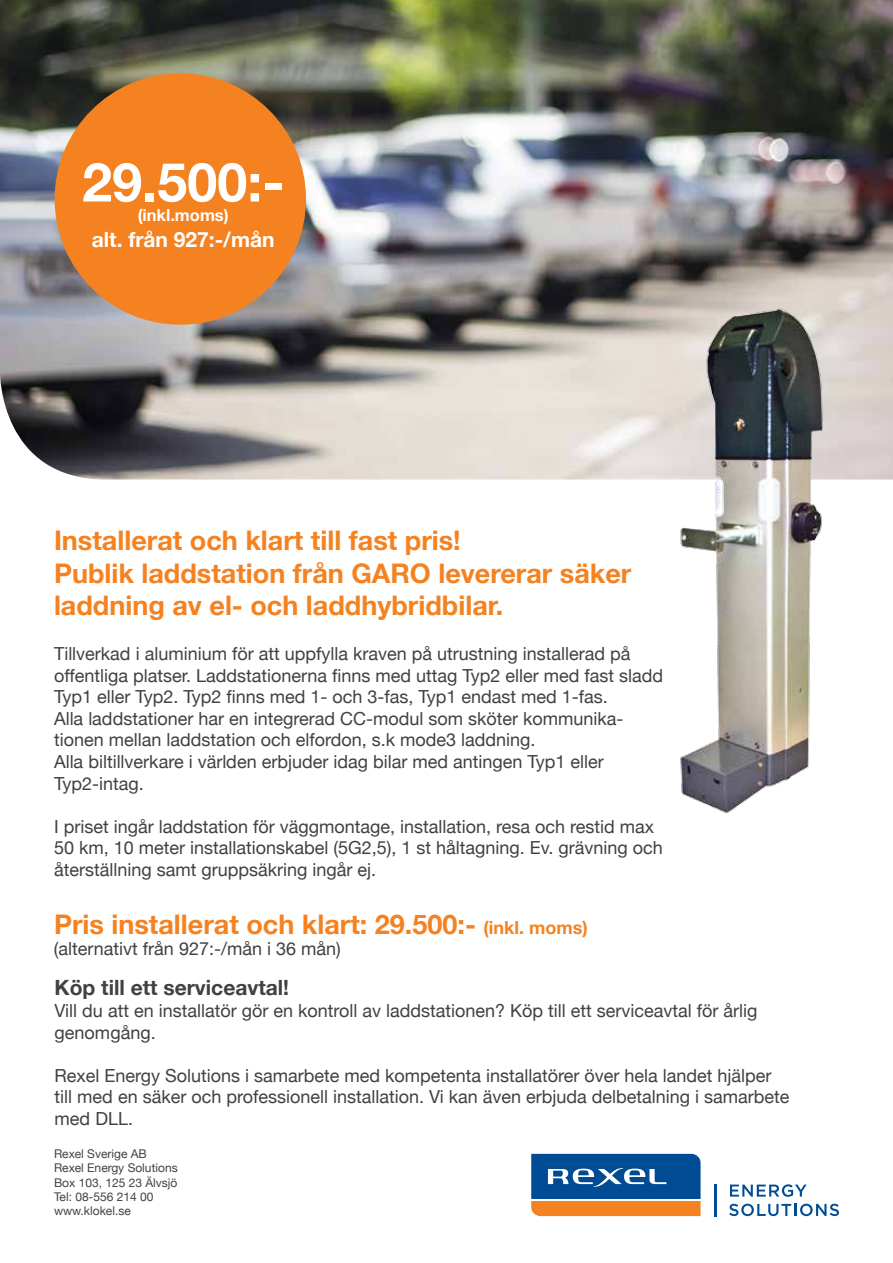
<style>
.page{position:relative;width:893px;height:1263px;background:#fff}
.page>*{position:absolute;margin:0;border:0;box-sizing:border-box;transform-origin:0 0}
.t1{font:700 54px "Helvetica Neue";color:#fff}
.t2{font:700 27px/32.4px "Helvetica Neue";color:#f58220}
.t3{font:700 21px "Helvetica Neue";color:#414042}
.t4{font:700 21px "Helvetica Neue";color:#fff}
.t5{font:18px/21.6px "Helvetica Neue";color:#414042}
.t6{font:700 16.5px "Helvetica Neue";color:#fff}
.t7{font:12px/14.4px "Helvetica Neue";color:#414042}
.s1{font-size:18px}
</style>
<div class="page">
<img style="left:0;top:0;width:893px;height:480px">
<svg style="left:730px;top:1184px;width:77px;height:13px"></svg>
<svg style="left:729px;top:1204px;width:110px;height:12px"></svg>
<svg style="left:531px;top:1154px;width:170px;height:62px;background:#566c83"></svg>
<hr style="left:715px;top:1184px;width:2px;height:32px;background:#004c94">
<div style="left:55px;top:74px;width:250px;height:250px;background:#f58220;border-radius:50%"></div>
<img style="left:665px;top:289px;width:211px;height:525px">
<h1 class="t1" style="left:82px;top:149px;width:204px">29.500:-</h1>
<p class="t6" style="left:138px;top:205px;width:92px">(inkl.moms)</p>
<p class="t4" style="left:92px;top:226px;width:184px">alt. från 927:-/mån</p>
<h2 class="t2" style="left:54px;top:524px;width:579px">Installerat och klart till fast pris!<br>Publik laddstation från GARO levererar säker laddning av el- och laddhybridbilar.</h2>
<p class="t5" style="left:54px;top:642px;width:611px">Tillverkad i aluminium för att uppfylla kraven på utrustning installerad på offentliga platser. Laddstationerna finns med uttag Typ2 eller med fast sladd Typ1 eller Typ2. Typ2 finns med 1- och 3-fas, Typ1 endast med 1-fas.<br>Alla laddstationer har en integrerad CC-modul som sköter kommunika&shy;tionen mellan laddstation och elfordon, s.k mode3 laddning.<br>Alla biltillverkare i världen erbjuder idag bilar med antingen Typ1 eller Typ2-intag.</p>
<p class="t5" style="left:54px;top:815px;width:610px">I priset ingår laddstation för väggmontage, installation, resa och restid max<br>50 km, 10 meter installationskabel (5G2,5), 1 st håltagning. Ev. grävning och återställning samt gruppsäkring ingår ej.</p>
<h2 class="t2" style="left:54px;top:907px;width:535px">Pris installerat och klart: 29.500:- <span class="s1">(inkl. moms)</span></h2>
<p class="t5" style="left:54px;top:938px;width:288px">(alternativt från 927:-/mån i 36 mån)</p>
<p class="t3" style="left:55px;top:975px;width:236px">Köp till ett serviceavtal!</p>
<p class="t5" style="left:55px;top:999px;width:704px">Vill du att en installatör gör en kontroll av laddstationen? Köp till ett serviceavtal för årlig genomgång.</p>
<p class="t5" style="left:55px;top:1064px;width:736px">Rexel Energy Solutions i samarbete med kompetenta installatörer över hela landet hjälper till med en säker och professionell installation. Vi kan även erbjuda delbetalning i samarbete med DLL.</p>
<p class="t7" style="left:54px;top:1146px;width:125px">Rexel Sverige AB<br>Rexel Energy Solutions<br>Box 103, 125 23 Älvsjö<br>Tel: 08-556 214 00 www.klokel.se</p>
</div>
